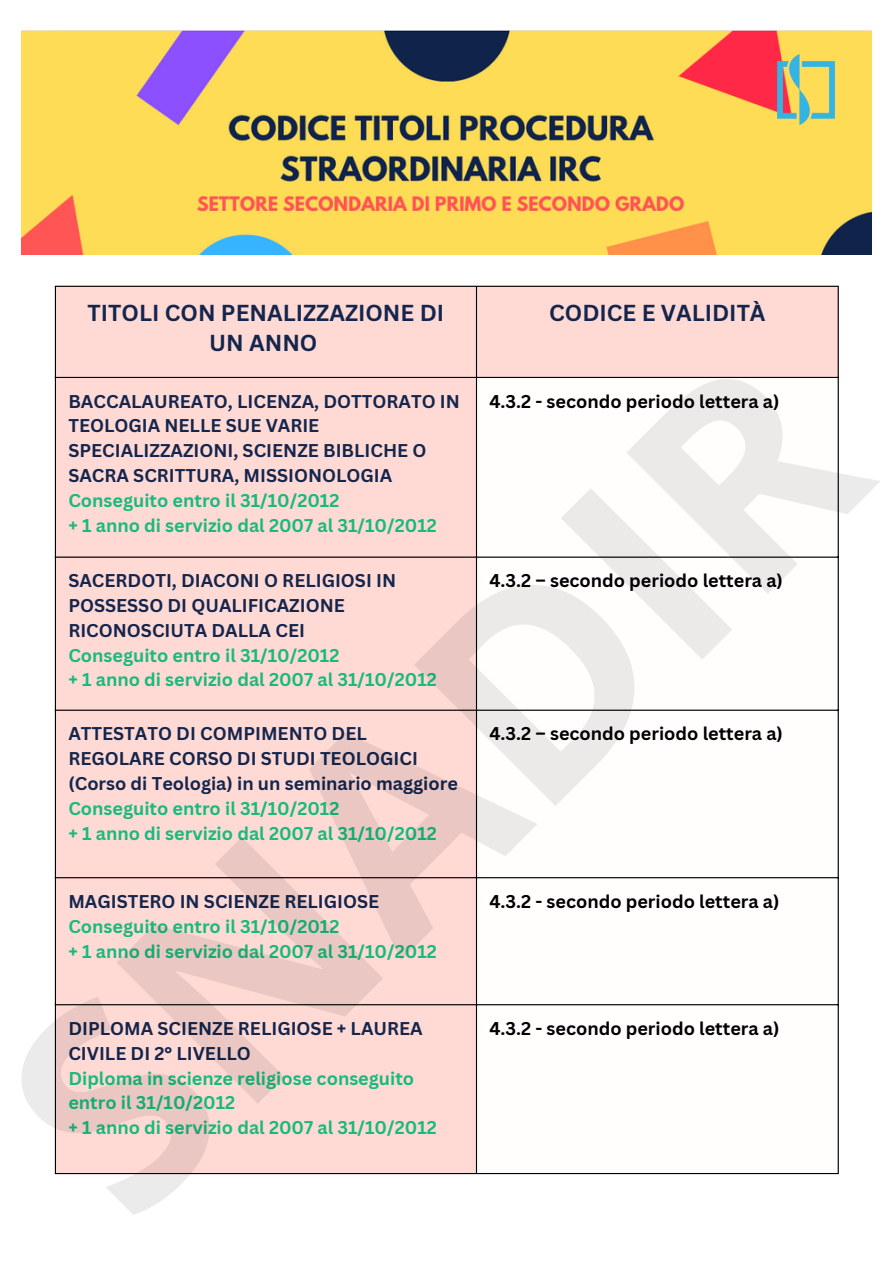
<style>
.page{position:relative;width:894px;height:1264px;background:#fff}
.page>*{position:absolute;margin:0;border:0;box-sizing:border-box;transform-origin:0 0}
.t1{font:700 279.9px "Open Sans";color:#000}
.t2{font:700 22.5px/30.3px "Canva Sans";color:#14264d;text-align:center}
.t3{font:700 18px/24.8px "Canva Sans";color:#14264d}
.t4{font:700 18px/24.8px "Canva Sans";color:#18ba7d}
.t5{font:700 18px "Canva Sans";color:#000}
</style>
<div class="page">
<div style="left:56px;top:287px;width:781px;height:885px;background:#ffd9d4"></div>
<svg style="left:477px;top:378px;width:360px;height:794px"></svg>
<hr style="left:55px;top:287px;width:1px;height:885px;background:#000">
<hr style="left:476px;top:287px;width:1px;height:885px;background:#000">
<hr style="left:837px;top:287px;width:1px;height:885px;background:#000">
<hr style="left:55px;top:286px;width:783px;height:1px;background:#000">
<hr style="left:55px;top:377px;width:783px;height:1px;background:#000">
<hr style="left:55px;top:556px;width:783px;height:1px;background:#000">
<hr style="left:55px;top:709px;width:783px;height:1px;background:#000">
<hr style="left:55px;top:877px;width:783px;height:1px;background:#000">
<hr style="left:55px;top:1004px;width:783px;height:1px;background:#000">
<hr style="left:55px;top:1172px;width:783px;height:2px;background:#000">
<img style="left:22px;top:30px;width:849px;height:224px">
<img style="left:777px;top:54px;width:61px;height:71px">
<p class="t2" style="left:88px;top:297px;width:358px">TITOLI CON PENALIZZAZIONE DI<br>UN ANNO</p>
<p class="t2" style="left:549px;top:297px;width:218px">CODICE E VALIDITÀ</p>
<h1 class="t1" style="left:-81px;top:1019px;width:1061px;rotate:-45deg">SNADIR</h1>
<p class="t5" style="left:489px;top:388px;width:291px">4.3.2 - secondo periodo lettera a)</p>
<h1 class="t3" style="left:68px;top:388px;width:393px">BACCALAUREATO, LICENZA, DOTTORATO IN TEOLOGIA NELLE SUE VARIE SPECIALIZZAZIONI, SCIENZE BIBLICHE O SACRA SCRITTURA, MISSIONOLOGIA</h1>
<p class="t4" style="left:68px;top:487px;width:272px">Conseguito entro il 31/10/2012</p>
<p class="t4" style="left:68px;top:512px;width:370px">+ 1 anno di servizio dal 2007 al 31/10/2012</p>
<p class="t5" style="left:489px;top:568px;width:295px">4.3.2 – secondo periodo lettera a)</p>
<p class="t3" style="left:68px;top:568px;width:329px">SACERDOTI, DIACONI O RELIGIOSI IN<br>POSSESSO DI QUALIFICAZIONE<br>RICONOSCIUTA DALLA CEI</p>
<p class="t4" style="left:68px;top:642px;width:272px">Conseguito entro il 31/10/2012</p>
<p class="t4" style="left:68px;top:667px;width:370px">+ 1 anno di servizio dal 2007 al 31/10/2012</p>
<p class="t5" style="left:489px;top:721px;width:295px">4.3.2 – secondo periodo lettera a)</p>
<p class="t3" style="left:68px;top:721px;width:391px">ATTESTATO DI COMPIMENTO DEL<br>REGOLARE CORSO DI STUDI TEOLOGICI (Corso di Teologia) in un seminario maggiore</p>
<p class="t4" style="left:68px;top:795px;width:272px">Conseguito entro il 31/10/2012</p>
<p class="t4" style="left:68px;top:820px;width:370px">+ 1 anno di servizio dal 2007 al 31/10/2012</p>
<p class="t5" style="left:489px;top:888px;width:291px">4.3.2 - secondo periodo lettera a)</p>
<p class="t3" style="left:68px;top:888px;width:312px">MAGISTERO IN SCIENZE RELIGIOSE</p>
<p class="t4" style="left:68px;top:913px;width:272px">Conseguito entro il 31/10/2012</p>
<p class="t4" style="left:68px;top:938px;width:370px">+ 1 anno di servizio dal 2007 al 31/10/2012</p>
<p class="t5" style="left:489px;top:1015px;width:291px">4.3.2 - secondo periodo lettera a)</p>
<p class="t3" style="left:68px;top:1015px;width:356px">DIPLOMA SCIENZE RELIGIOSE + LAUREA<br>CIVILE DI 2° LIVELLO</p>
<p class="t4" style="left:68px;top:1065px;width:347px">Diploma in scienze religiose conseguito entro il 31/10/2012</p>
<p class="t4" style="left:68px;top:1114px;width:370px">+ 1 anno di servizio dal 2007 al 31/10/2012</p>
</div>
